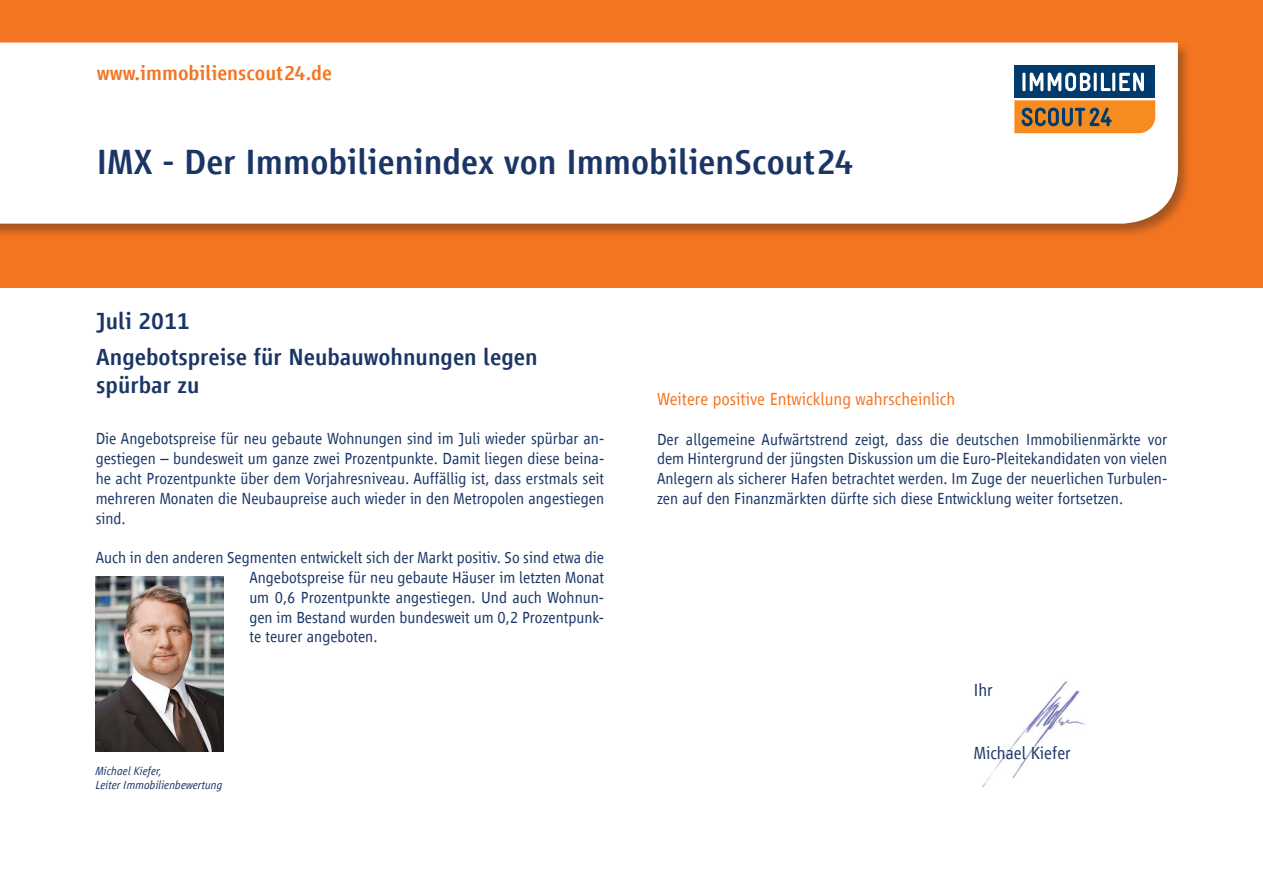
<style>
.page{position:relative;width:1263px;height:893px;background:#fff}
.page>*{position:absolute;margin:0;border:0;box-sizing:border-box;transform-origin:0 0}
.t1{font:500 36px "Scout Vialog";color:#1b3666}
.t2{font:500 24px/36px "Scout Vialog";color:#1b3666}
.t3{font:500 21px "Scout Vialog";color:#f47521}
.t4{font:300 18px "Scout Vialog";color:#f47521}
.t5{font:300 18px "Scout Vialog";color:#1b3666}
.t6{font:300 16.5px/19.8px "Scout Vialog";color:#1b3666;text-align:justify}
.t7{font:italic 300 12px/14.4px "Scout Vialog";color:#1b3666}
</style>
<div class="page">
<img style="left:982px;top:679px;width:104px;height:109px">
<img style="left:96px;top:577px;width:127px;height:175px">
<div style="left:0;top:0;width:1263px;height:287px;background:#f47521"></div>
<div style="left:0;top:40px;width:1192px;height:200px;background:#231f20;opacity:.4"></div>
<div style="left:0;top:43px;width:1178px;height:181px;background:#fff"></div>
<div style="left:1014px;top:94px;width:141px;height:9px;background:#fff"></div>
<div style="left:1014px;top:65px;width:141px;height:33px;background:#003b6e"></div>
<svg style="left:1014px;top:100px;width:141px;height:33px"></svg>
<hr style="left:1022px;top:73px;width:3px;height:18px;background:#fff;border-radius:2px">
<svg style="left:1030px;top:73px;width:60px;height:18px"></svg>
<hr style="left:1094px;top:73px;width:3px;height:18px;background:#fff;border-radius:2px">
<svg style="left:1101px;top:73px;width:10px;height:18px"></svg>
<hr style="left:1112px;top:73px;width:3px;height:18px;background:#fff;border-radius:2px">
<svg style="left:1119px;top:73px;width:25px;height:18px"></svg>
<p class="t3" style="left:97px;top:62px;width:237px">www.immobilienscout24.de</p>
<h1 class="t1" style="left:97px;top:142px;width:758px">IMX - Der Immobilienindex von ImmobilienScout24</h1>
<h2 class="t2" style="left:96px;top:303px;width:443px">Juli 2011<br>Angebotspreise für Neubauwohnungen legen</h2>
<h2 class="t2" style="left:96px;top:367px;width:105px">spürbar zu</h2>
<p class="t6" style="left:96px;top:429px;width:510px">Die Angebotspreise für neu gebaute Wohnungen sind im Juli wieder spürbar an&shy;gestiegen – bundesweit um ganze zwei Prozentpunkte. Damit liegen diese beina&shy;he acht Prozentpunkte über dem Vorjahresniveau. Auffällig ist, dass erstmals seit mehreren Monaten die Neubaupreise auch wieder in den Metropolen angestiegen sind.</p>
<p class="t6" style="left:249px;top:548px;width:356px;text-indent:-154px">Auch in den anderen Segmenten entwickelt sich der Markt positiv. So sind etwa die Angebotspreise für neu gebaute Häuser im letzten Monat um 0,6 Prozentpunkte angestiegen. Und auch Wohnun&shy;gen im Bestand wurden bundesweit um 0,2 Prozentpunk&shy;te teurer angeboten.</p>
<p class="t7" style="left:96px;top:764px;width:128px">Michael Kiefer,<br>Leiter Immobilienbewertung</p>
<p class="t4" style="left:657px;top:389px;width:300px">Weitere positive Entwicklung wahrscheinlich</p>
<p class="t6" style="left:657px;top:429px;width:512px">Der allgemeine Aufwärtstrend zeigt, dass die deutschen Immobilienmärkte vor dem Hintergrund der jüngsten Diskussion um die Euro-Pleitekandidaten von vielen Anlegern als sicherer Hafen betrachtet werden. Im Zuge der neuerlichen Turbulen&shy;zen auf den Finanzmärkten dürfte sich diese Entwicklung weiter fortsetzen.</p>
<p class="t5" style="left:974px;top:680px;width:21px">Ihr</p>
<p class="t5" style="left:974px;top:743px;width:99px">Michael Kiefer</p>
</div>
